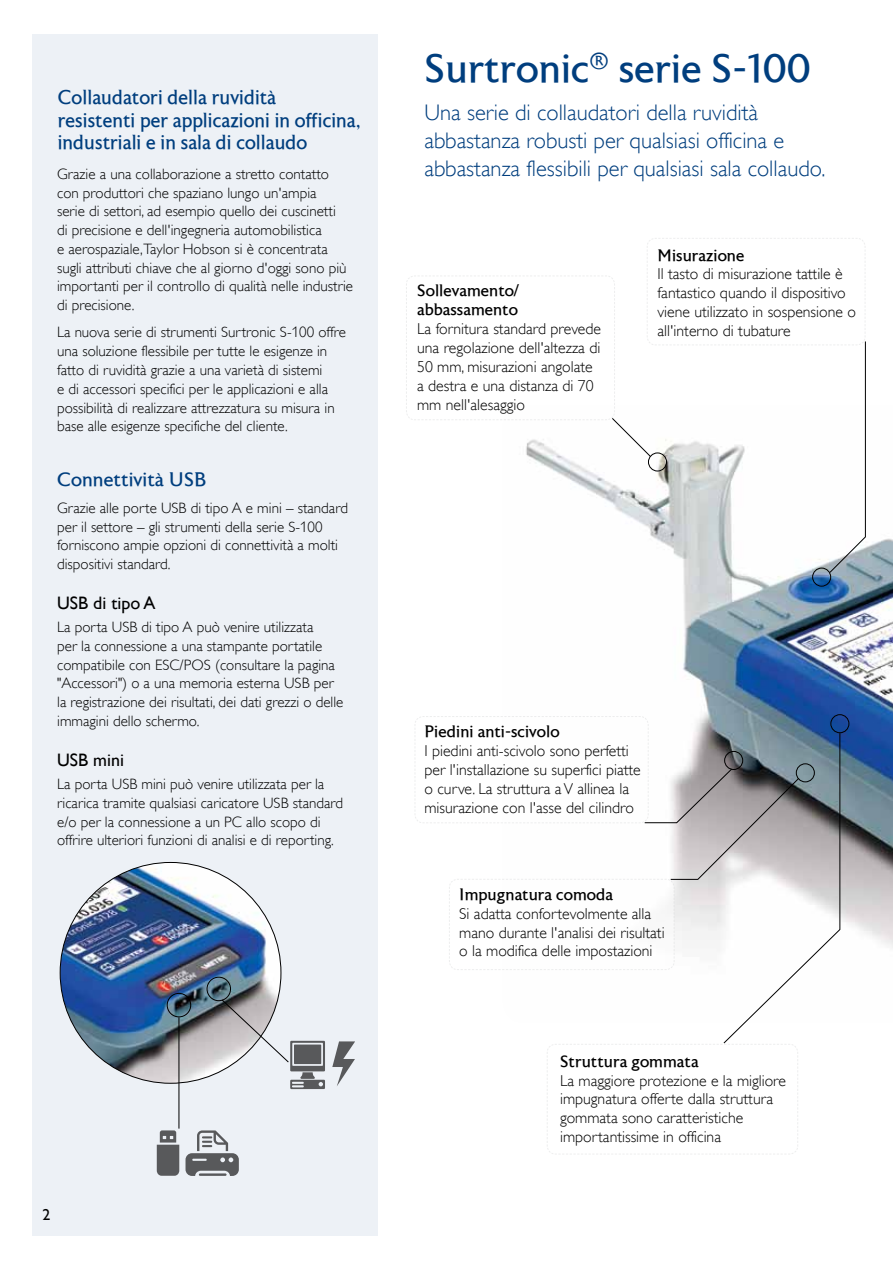
<style>
.page{position:relative;width:893px;height:1263px;background:#fff}
.page>*{position:absolute;margin:0;border:0;box-sizing:border-box;transform-origin:0 0}
.t1{font:40.35px "Astoria Roman";color:#003e7e}
.t2{font:300 22.5px/27.8px "Gill Alt One";color:#003e7e}
.t3{font:20.25px/22.5px "Astoria Roman";color:#003e7e;scale:.95 1}
.t4{font:19.5px "Astoria Roman";color:#003e7e}
.t5{font:18px "Gill Alt One";color:#000}
.t6{font:16.5px/18.9px "Astoria Roman";color:#000}
.t7{font:300 15.75px/18.9px "Gill Alt One";color:#000}
.t8{font:15.75px "Gill Alt One";color:#000}
.t9{font:300 15px/18.8px "Gill Alt One";color:#000}
</style>
<div class="page">
<div style="left:33px;top:34px;width:345px;height:1201px;background:#edf1f6"></div>
<img style="left:683px;top:538px;width:210px;height:410px">
<div style="left:830px;top:714px;width:19px;height:19px;border:1px solid #000;border-radius:50%"></div>
<div style="left:812px;top:568px;width:19px;height:18px;border:1px solid #000;border-radius:50%"></div>
<svg style="left:415px;top:716px;width:426px;height:438px"></svg>
<svg style="left:332px;top:1041px;width:23px;height:45px"></svg>
<svg style="left:186px;top:1130px;width:53px;height:46px"></svg>
<svg style="left:157px;top:1130px;width:22px;height:46px"></svg>
<svg style="left:406px;top:238px;width:460px;height:335px"></svg>
<img style="left:60px;top:862px;width:221px;height:221px;border-radius:110px">
<div style="left:207px;top:977px;width:24px;height:24px;border:1px solid #000;border-radius:50%"></div>
<svg style="left:221px;top:998px;width:104px;height:91px"></svg>
<div style="left:167px;top:993px;width:24px;height:24px;border:1px solid #000;border-radius:50%"></div>
<hr style="left:178px;top:1017px;width:1px;height:111px;background:#000">
<h3 class="t3" style="left:58px;top:87px;width:320px">Collaudatori della ruvidità<br>resistenti per applicazioni in officina, industriali e in sala di collaudo</h3>
<p class="t9" style="left:57px;top:164px;width:297px">Grazie a una collaborazione a stretto contatto con produttori che spaziano lungo un'ampia<br>serie di settori, ad esempio quello dei cuscinetti<br>di precisione e dell'ingegneria automobilistica<br>e aerospaziale,Taylor Hobson si è concentrata sugli attributi chiave che al giorno d'oggi sono più importanti per il controllo di qualità nelle industrie di precisione.</p>
<p class="t9" style="left:57px;top:323px;width:290px">La nuova serie di strumenti Surtronic S-100 offre una soluzione flessibile per tutte le esigenze in fatto di ruvidità grazie a una varietà di sistemi<br>e di accessori specifici per le applicazioni e alla possibilità di realizzare attrezzatura su misura in base alle esigenze specifiche del cliente.</p>
<h3 class="t4" style="left:57px;top:468px;width:151px">Connettività USB</h3>
<p class="t9" style="left:57px;top:498px;width:292px">Grazie alle porte USB di tipo A e mini – standard per il settore – gli strumenti della serie S-100 forniscono ampie opzioni di connettività a molti dispositivi standard.</p>
<p class="t5" style="left:57px;top:593px;width:100px">USB di tipo A</p>
<p class="t9" style="left:57px;top:618px;width:288px">La porta USB di tipo A può venire utilizzata<br>per la connessione a una stampante portatile compatibile con ESC/POS (consultare la pagina "Accessori") o a una memoria esterna USB per la registrazione dei risultati, dei dati grezzi o delle immagini dello schermo.</p>
<p class="t5" style="left:57px;top:749px;width:68px">USB mini</p>
<p class="t9" style="left:57px;top:775px;width:287px">La porta USB mini può venire utilizzata per la ricarica tramite qualsiasi caricatore USB standard e/o per la connessione a un PC allo scopo di offrire ulteriori funzioni di analisi e di reporting.</p>
<p class="t8" style="left:43px;top:1205px;width:18px">22</p>
<h1 class="t1" style="left:424px;top:47px;width:388px">Surtronic<sup>®</sup> serie S-100</h1>
<h2 class="t2" style="left:424px;top:99px;width:403px">Una serie di collaudatori della ruvidità abbastanza robusti per qualsiasi officina e abbastanza flessibili per qualsiasi sala collaudo.</h2>
<p class="t6" style="left:417px;top:282px;width:103px">Sollevamento/ abbassamento</p>
<p class="t7" style="left:417px;top:319px;width:185px">La fornitura standard prevede una regolazione dell'altezza di<br>50 mm, misurazioni angolate a destra e una distanza di 70 mm nell'alesaggio</p>
<p class="t6" style="left:657px;top:246px;width:88px">Misurazione</p>
<p class="t7" style="left:657px;top:265px;width:200px">Il tasto di misurazione tattile è fantastico quando il dispositivo viene utilizzato in sospensione o all'interno di tubature</p>
<p class="t6" style="left:424px;top:723px;width:137px">Piedini anti-scivolo</p>
<p class="t7" style="left:424px;top:741px;width:218px">I piedini anti-scivolo sono perfetti per l'installazione su superfici piatte o curve. La struttura a V allinea la misurazione con l'asse del cilindro</p>
<p class="t6" style="left:459px;top:885px;width:155px">Impugnatura comoda</p>
<p class="t7" style="left:459px;top:904px;width:207px">Si adatta confortevolmente alla mano durante l'analisi dei risultati o la modifica delle impostazioni</p>
<p class="t6" style="left:560px;top:1052px;width:140px">Struttura gommata</p>
<p class="t7" style="left:560px;top:1071px;width:228px">La maggiore protezione e la migliore impugnatura offerte dalla struttura gommata sono caratteristiche importantissime in officina</p>
</div>
